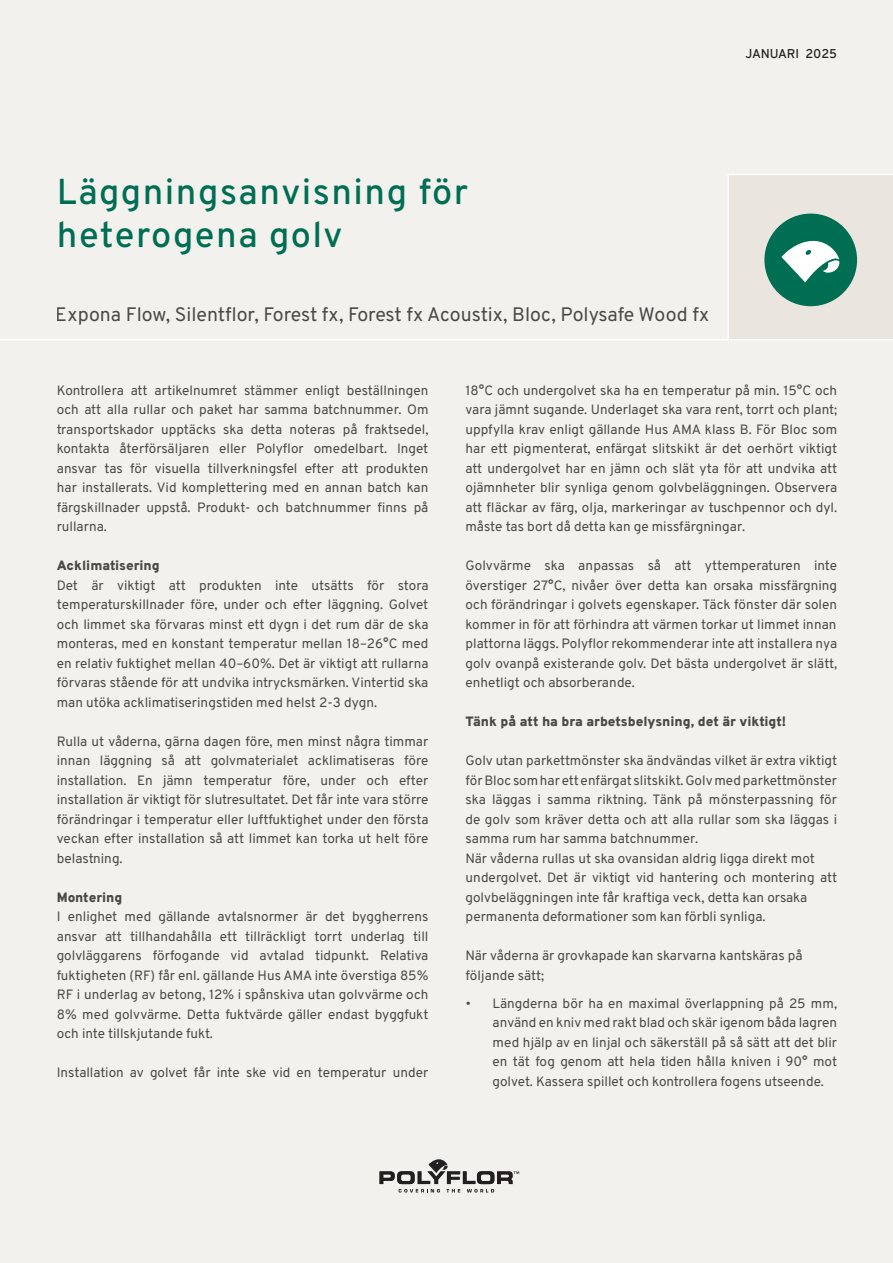
<style>
.page{position:relative;width:893px;height:1263px;background:#f3f1ee}
.page>*{position:absolute;margin:0;border:0;box-sizing:border-box;transform-origin:0 0}
.Heading_front{font:500 36px "Overpass";letter-spacing:.04em;color:#006e53}
.t1{font:19.5px "Overpass";color:#231f20}
.t2{font:13.5px/19.5px "Overpass";color:#231f20;text-align:justify}
.t3{font:900 13.5px "Overpass";color:#231f20}
.t4{font:500 12.75px "Overpass";color:#231f20}
</style>
<div class="page">
<div style="left:728px;top:174px;width:165px;height:165px;background:#eae6df"></div>
<svg style="left:379px;top:1159px;width:140px;height:33px"></svg>
<div style="left:764px;top:214px;width:93px;height:92px;background:#006e53;border-radius:50%"></div>
<svg style="left:781px;top:241px;width:58px;height:41px"></svg>
<hr style="left:727px;top:174px;width:2px;height:166px;background:#fff">
<hr style="left:0;top:339px;width:893px;height:1px;background:#fff">
<hr style="left:728px;top:174px;width:165px;height:1px;background:#fff">
<p class="t4" style="left:745px;top:43px;width:93px">JANUARI 2025</p>
<p class="Heading_front" style="left:57px;top:163px;width:413px">Läggningsanvisning för</p>
<p class="Heading_front" style="left:57px;top:206px;width:287px">heterogena golv</p>
<h2 class="t1" style="left:56px;top:298px;width:655px">Expona Flow, Silentflor, Forest fx, Forest fx Acoustix, Bloc, Polysafe Wood fx</h2>
<p class="t2" style="left:57px;top:380px;width:373px">Kontrollera att artikelnumret stämmer enligt beställningen och att alla rullar och paket har samma batchnummer. Om transportskador upptäcks ska detta noteras på fraktsedel, kontakta återförsäljaren eller Polyflor omedelbart. Inget ansvar tas för visuella tillverkningsfel efter att produkten har installerats. Vid komplettering med en annan batch kan färgskillnader uppstå. Produkt- och batchnummer finns på rullarna.</p>
<p class="t3" style="left:57px;top:554px;width:104px">Acklimatisering</p>
<p class="t2" style="left:57px;top:575px;width:373px">Det är viktigt att produkten inte utsätts för stora temperaturskillnader före, under och efter läggning. Golvet och limmet ska förvaras minst ett dygn i det rum där de ska monteras, med en konstant temperatur mellan 18–26°C med en relativ fuktighet mellan 40–60%. Det är viktigt att rullarna förvaras stående för att undvika intrycksmärken. Vintertid ska man utöka acklimatiseringstiden med helst 2-3 dygn.</p>
<p class="t2" style="left:57px;top:731px;width:373px">Rulla ut våderna, gärna dagen före, men minst några timmar innan läggning så att golvmaterialet acklimatiseras före installation. En jämn temperatur före, under och efter installation är viktigt för slutresultatet. Det får inte vara större förändringar i temperatur eller luftfuktighet under den första veckan efter installation så att limmet kan torka ut helt före belastning.</p>
<p class="t3" style="left:57px;top:886px;width:67px">Montering</p>
<p class="t2" style="left:57px;top:906px;width:373px">I enlighet med gällande avtalsnormer är det byggherrens ansvar att tillhandahålla ett tillräckligt torrt underlag till golvläggarens förfogande vid avtalad tidpunkt. Relativa fuktigheten (RF) får enl. gällande Hus AMA inte överstiga 85% RF i underlag av betong, 12% i spånskiva utan golvvärme och 8% med golvvärme. Detta fuktvärde gäller endast byggfukt och inte tillskjutande fukt.</p>
<p class="t2" style="left:57px;top:1062px;width:373px">Installation av golvet får inte ske vid en temperatur under</p>
<p class="t2" style="left:465px;top:380px;width:373px">18°C och undergolvet ska ha en temperatur på min. 15°C och vara jämnt sugande. Underlaget ska vara rent, torrt och plant; uppfylla krav enligt gällande Hus AMA klass B. För Bloc som har ett pigmenterat, enfärgat slitskikt är det oerhört viktigt att undergolvet har en jämn och slät yta för att undvika att ojämnheter blir synliga genom golvbeläggningen. Observera att fläckar av färg, olja, markeringar av tuschpennor och dyl. måste tas bort då detta kan ge missfärgningar.</p>
<p class="t2" style="left:465px;top:555px;width:373px">Golvvärme ska anpassas så att yttemperaturen inte överstiger 27°C, nivåer över detta kan orsaka missfärgning och förändringar i golvets egenskaper. Täck fönster där solen kommer in för att förhindra att värmen torkar ut limmet innan plattorna läggs. Polyflor rekommenderar inte att installera nya golv ovanpå existerande golv. Det bästa undergolvet är slätt, enhetligt och absorberande.</p>
<p class="t3" style="left:465px;top:710px;width:322px">Tänk på att ha bra arbetsbelysning, det är viktigt!</p>
<p class="t2" style="left:465px;top:750px;width:373px;text-align:left">Golv utan parkettmönster ska ändvändas vilket är extra viktigt för Bloc som har ett enfärgat slitskikt. Golv med parkettmönster ska läggas i samma riktning. Tänk på mönsterpassning för de golv som kräver detta och att alla rullar som ska läggas i samma rum har samma batchnummer.<br>När våderna rullas ut ska ovansidan aldrig ligga direkt mot undergolvet. Det är viktigt vid hantering och montering att golvbeläggningen inte får kraftiga veck, detta kan orsaka permanenta deformationer som kan förbli synliga.</p>
<p class="t2" style="left:465px;top:945px;width:339px">När våderna är grovkapade kan skarvarna kantskäras på följande sätt;</p>
<p class="t2" style="left:492px;top:993px;width:346px;text-indent:-27px">• Längderna bör ha en maximal överlappning på 25 mm, använd en kniv med rakt blad och skär igenom båda lagren med hjälp av en linjal och säkerställ på så sätt att det blir en tät fog genom att hela tiden hålla kniven i 90° mot golvet. Kassera spillet och kontrollera fogens utseende.</p>
</div>
